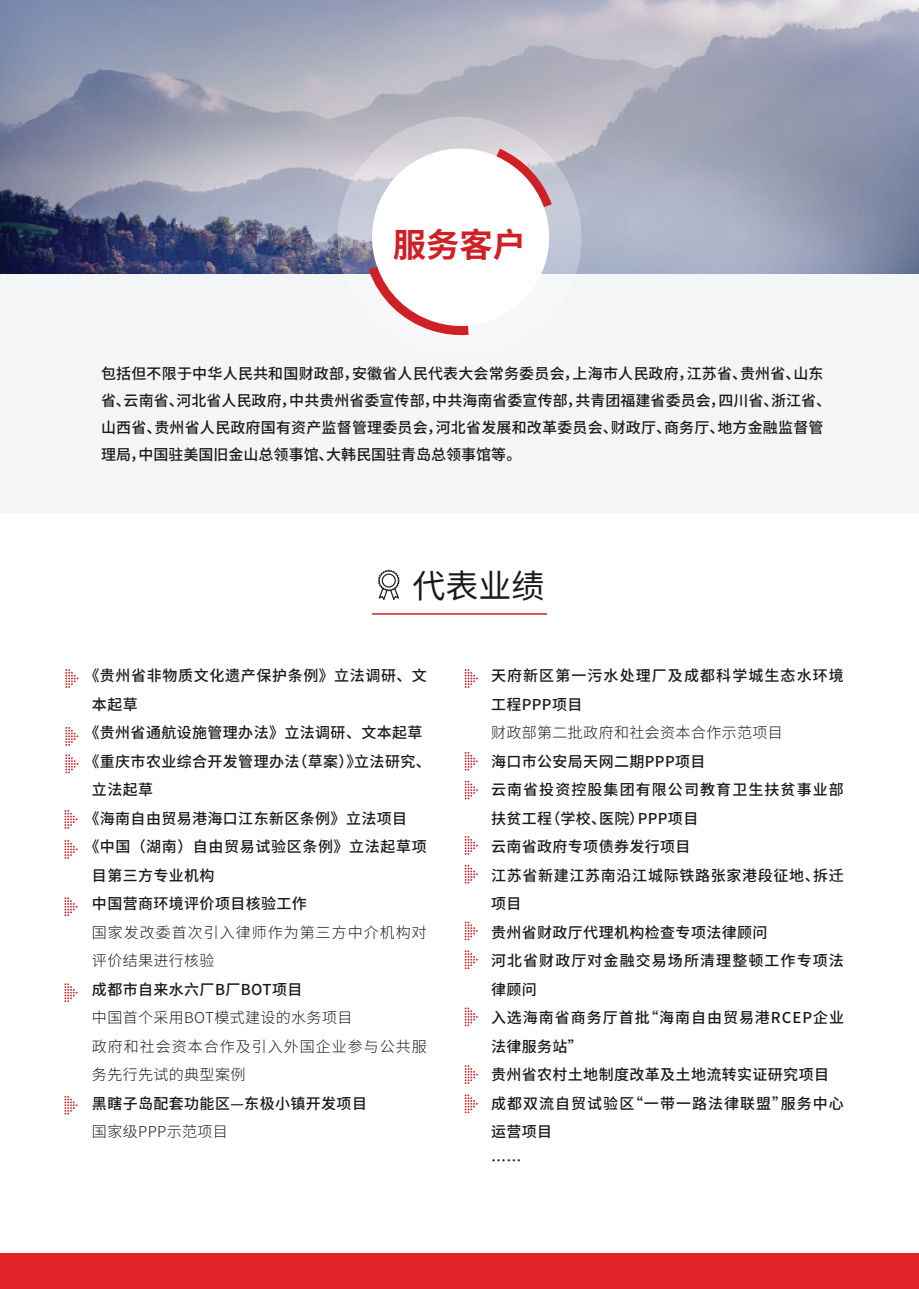
<style>
.page{position:relative;width:919px;height:1289px;background:#fff}
.page>*{position:absolute;margin:0;border:0;box-sizing:border-box;transform-origin:0 0}
.t1{font:700 33.3px "Source Han Sans CN";color:#d02027}
.t2{font:33px "Source Han Sans CN";color:#1a1a18}
.t3{font:500 15px/27px "Source Han Sans CN";letter-spacing:.025em;color:#1a1a18}
.t4{font:500 15px/28.5px "Source Han Sans CN";letter-spacing:.045em;color:#1a1a18}
.t5{font:300 15px/28.5px "Source Han Sans CN";letter-spacing:.025em;color:#1a1a18}
.t6{font:300 15px/28.5px "Source Han Sans CN";letter-spacing:.065em;color:#1a1a18}
.t7{font:500 15px/28.5px "Source Han Sans CN";letter-spacing:.07em;color:#1a1a18}
</style>
<div class="page">
<img style="left:0;top:0;width:918px;height:275px">
<div style="left:0;top:275px;width:918px;height:238px;background:#f4f5f6"></div>
<svg style="left:464px;top:669px;width:14px;height:19px"></svg>
<svg style="left:464px;top:752px;width:14px;height:18px"></svg>
<svg style="left:464px;top:780px;width:14px;height:19px"></svg>
<svg style="left:464px;top:836px;width:14px;height:18px"></svg>
<svg style="left:464px;top:864px;width:14px;height:19px"></svg>
<svg style="left:464px;top:921px;width:14px;height:19px"></svg>
<svg style="left:464px;top:950px;width:14px;height:19px"></svg>
<svg style="left:464px;top:1007px;width:14px;height:19px"></svg>
<svg style="left:464px;top:1065px;width:14px;height:18px"></svg>
<svg style="left:464px;top:1094px;width:14px;height:19px"></svg>
<svg style="left:65px;top:669px;width:13px;height:19px"></svg>
<svg style="left:65px;top:727px;width:13px;height:18px"></svg>
<svg style="left:65px;top:754px;width:13px;height:19px"></svg>
<svg style="left:64px;top:897px;width:14px;height:19px"></svg>
<svg style="left:64px;top:983px;width:14px;height:19px"></svg>
<svg style="left:64px;top:1095px;width:14px;height:19px"></svg>
<svg style="left:64px;top:810px;width:14px;height:18px"></svg>
<svg style="left:64px;top:840px;width:14px;height:18px"></svg>
<hr style="left:372px;top:613px;width:175px;height:1px;background:#d02027">
<svg style="left:378px;top:570px;width:21px;height:30px"></svg>
<svg style="left:337px;top:117px;width:244px;height:241px"></svg>
<svg style="left:368px;top:149px;width:183px;height:187px"></svg>
<div style="left:0;top:1253px;width:918px;height:35px;background:#df2327"></div>
<h1 class="t1" style="left:393px;top:226px;width:135px">服务客户</h1>
<p class="t3" style="left:101px;top:360px;width:731px">包括但不限于中华人民共和国财政部，安徽省人民代表大会常务委员会，上海市人民政府，江苏省、贵州省、山东省、云南省、河北省人民政府，中共贵州省委宣传部，中共海南省委宣传部，共青团福建省委员会，四川省、浙江省、山西省、贵州省人民政府国有资产监督管理委员会，河北省发展和改革委员会、财政厅、商务厅、地方金融监督管理局，中国驻美国旧金山总领事馆、大韩民国驻青岛总领事馆等。</p>
<h2 class="t2" style="left:412px;top:567px;width:133px">代表业绩</h2>
<p class="t4" style="left:84px;top:661px;width:344px">《贵州省非物质文化遗产保护条例》立法调研、文</p>
<p class="t3" style="left:92px;top:691px;width:47px">本起草</p>
<p class="t3" style="left:84px;top:719px;width:339px">《贵州省通航设施管理办法》立法调研、文本起草</p>
<p class="t3" style="left:84px;top:748px;width:348px">《重庆市农业综合开发管理办法（草案）》立法研究、</p>
<p class="t3" style="left:92px;top:776px;width:63px">立法起草</p>
<p class="t3" style="left:84px;top:805px;width:324px">《海南自由贸易港海口江东新区条例》立法项目</p>
<p class="t4" style="left:84px;top:832px;width:344px">《中国（湖南）自由贸易试验区条例》立法起草项</p>
<p class="t3" style="left:92px;top:862px;width:124px">目第三方专业机构</p>
<p class="t3" style="left:92px;top:890px;width:216px">中国营商环境评价项目核验工作</p>
<p class="t6" style="left:92px;top:918px;width:336px">国家发改委首次引入律师作为第三方中介机构对评价结果进行核验</p>
<p class="t3" style="left:92px;top:976px;width:212px">成都市自来水六厂B厂BOT项目</p>
<p class="t5" style="left:92px;top:1003px;width:336px">中国首个采用BOT模式建设的水务项目<br>政府和社会资本合作及引入外国企业参与公共服务先行先试的典型案例</p>
<p class="t3" style="left:92px;top:1090px;width:276px">黑瞎子岛配套功能区—东极小镇开发项目</p>
<p class="t5" style="left:92px;top:1117px;width:137px">国家级PPP示范项目</p>
<p class="t7" style="left:491px;top:661px;width:354px">天府新区第一污水处理厂及成都科学城生态水环境工程PPP项目</p>
<p class="t5" style="left:491px;top:718px;width:293px">财政部第二批政府和社会资本合作示范项目</p>
<p class="t4" style="left:491px;top:747px;width:354px">海口市公安局天网二期PPP项目<br>云南省投资控股集团有限公司教育卫生扶贫事业部扶贫工程（学校、医院）PPP项目<br>云南省政府专项债券发行项目<br>江苏省新建江苏南沿江城际铁路张家港段征地、拆迁项目<br>贵州省财政厅代理机构检查专项法律顾问<br>河北省财政厅对金融交易场所清理整顿工作专项法律顾问<br>入选海南省商务厅首批“海南自由贸易港RCEP企业法律服务站”<br>贵州省农村土地制度改革及土地流转实证研究项目成都双流自贸试验区“一带一路法律联盟”服务中心运营项目<br>……</p>
</div>
